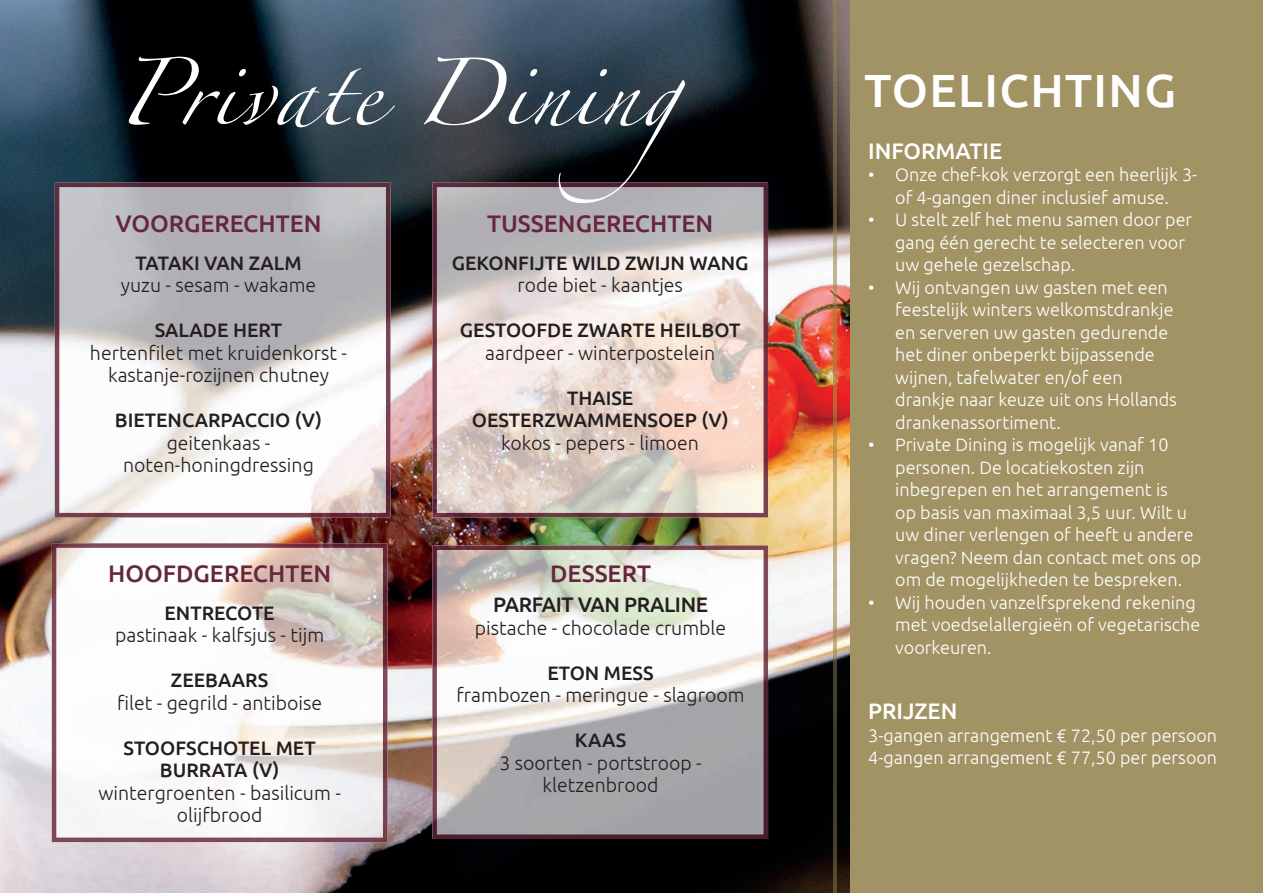
<style>
.page{position:relative;width:1263px;height:893px;background:#fff}
.page>*{position:absolute;margin:0;border:0;box-sizing:border-box;transform-origin:0 0}
.t1{font:60px "Zapfino";letter-spacing:.03em;color:#fff}
.t2{font:500 46.5px "Ubuntu";letter-spacing:.03em;color:#fff}
.t3{font:500 24px "Ubuntu";color:#66263d}
.t4{font:500 22.5px "Ubuntu";color:#fff}
.t5{font:500 21px "Ubuntu";letter-spacing:-.02em;color:#231f20}
.t6{font:300 19.5px/22.5px "Ubuntu";color:#231f20;text-align:center}
.t7{font:500 19.5px/22.5px "Ubuntu";color:#231f20;text-align:center}
.t8{font:300 18px/22.5px "Ubuntu";color:#fff}
</style>
<div class="page">
<img style="left:0;top:0;width:850px;height:893px">
<div style="left:850px;top:0;width:413px;height:893px;background:#a29365"></div>
<img style="left:55px;top:183px;width:335px;height:334px">
<img style="left:432px;top:183px;width:336px;height:334px">
<img style="left:52px;top:543px;width:335px;height:299px">
<img style="left:432px;top:545px;width:336px;height:294px">
<img style="left:833px;top:0;width:3px;height:893px">
<h1 class="t1" style="left:117px;top:68px;width:652px">Private Dining</h1>
<h3 class="t3" style="left:115px;top:208px;width:208px">VOORGERECHTEN</h3>
<p class="t7" style="left:135px;top:251px;width:168px">TATAKI VAN ZALM</p>
<p class="t6" style="left:121px;top:273px;width:197px">yuzu - sesam - wakame</p>
<p class="t7" style="left:155px;top:318px;width:129px">SALADE HERT</p>
<p class="t6" style="left:90px;top:341px;width:259px">hertenfilet met kruidenkorst - kastanje-rozijnen chutney</p>
<p class="t7" style="left:115px;top:408px;width:209px">BIETENCARPACCIO (V)</p>
<p class="t6" style="left:123px;top:431px;width:192px">geitenkaas - noten-honingdressing</p>
<h3 class="t3" style="left:108px;top:558px;width:225px">HOOFDGERECHTEN</h3>
<p class="t7" style="left:165px;top:601px;width:112px">ENTRECOTE</p>
<p class="t6" style="left:115px;top:623px;width:211px">pastinaak - kalfsjus - tijm</p>
<p class="t7" style="left:171px;top:668px;width:99px">ZEEBAARS</p>
<p class="t6" style="left:117px;top:691px;width:206px">filet - gegrild - antiboise</p>
<p class="t7" style="left:124px;top:736px;width:193px">STOOFSCHOTEL MET<br>BURRATA (V)</p>
<p class="t6" style="left:98px;top:781px;width:244px">wintergroenten - basilicum - olijfbrood</p>
<h3 class="t3" style="left:487px;top:208px;width:228px">TUSSENGERECHTEN</h3>
<p class="t7" style="left:452px;top:251px;width:298px">GEKONFIJTE WILD ZWIJN WANG</p>
<p class="t6" style="left:517px;top:273px;width:167px">rode biet - kaantjes</p>
<p class="t7" style="left:460px;top:318px;width:282px">GESTOOFDE ZWARTE HEILBOT</p>
<p class="t6" style="left:485px;top:341px;width:231px">aardpeer - winterpostelein</p>
<p class="t7" style="left:472px;top:386px;width:258px">THAISE<br>OESTERZWAMMENSOEP (V)</p>
<p class="t6" style="left:501px;top:431px;width:199px">kokos - pepers - limoen</p>
<h3 class="t3" style="left:550px;top:558px;width:102px">DESSERT</h3>
<p class="t5" style="left:493px;top:591px;width:217px">PARFAIT VAN PRALINE</p>
<p class="t6" style="left:475px;top:616px;width:253px">pistache - chocolade crumble</p>
<p class="t7" style="left:547px;top:661px;width:108px">ETON MESS</p>
<p class="t6" style="left:457px;top:683px;width:289px">frambozen - meringue - slagroom</p>
<p class="t7" style="left:575px;top:728px;width:53px">KAAS</p>
<p class="t6" style="left:499px;top:751px;width:204px">3 soorten - portstroop - kletzenbrood</p>
<h2 class="t2" style="left:864px;top:61px;width:313px">TOELICHTING</h2>
<p class="t4" style="left:868px;top:137px;width:136px">INFORMATIE</p>
<p class="t8" style="left:868px;top:163px;width:331px;text-align:center">• Onze chef-kok verzorgt een heerlijk 3- of 4-gangen diner inclusief amuse.</p>
<p class="t8" style="left:895px;top:208px;width:299px;text-indent:-27px">• U stelt zelf het menu samen door per gang één gerecht te selecteren voor uw gehele gezelschap.</p>
<p class="t8" style="left:895px;top:276px;width:283px;text-indent:-27px">• Wij ontvangen uw gasten met een feestelijk winters welkomstdrankje en serveren uw gasten gedurende het diner onbeperkt bijpassende wijnen, tafelwater en/of een drankje naar keuze uit ons Hollands drankenassortiment.</p>
<p class="t8" style="left:895px;top:433px;width:308px;text-indent:-27px">• Private Dining is mogelijk vanaf 10 personen. De locatiekosten zijn inbegrepen en het arrangement is<br>op basis van maximaal 3,5 uur. Wilt u uw diner verlengen of heeft u andere vragen? Neem dan contact met ons op om de mogelijkheden te bespreken.</p>
<p class="t8" style="left:895px;top:591px;width:306px;text-indent:-27px">• Wij houden vanzelfsprekend rekening met voedselallergieën of vegetarische voorkeuren.</p>
<p class="t4" style="left:868px;top:697px;width:91px">PRIJZEN</p>
<p class="t8" style="left:868px;top:723px;width:350px">3-gangen arrangement € 72,50 per persoon<br>4-gangen arrangement € 77,50 per persoon</p>
</div>
